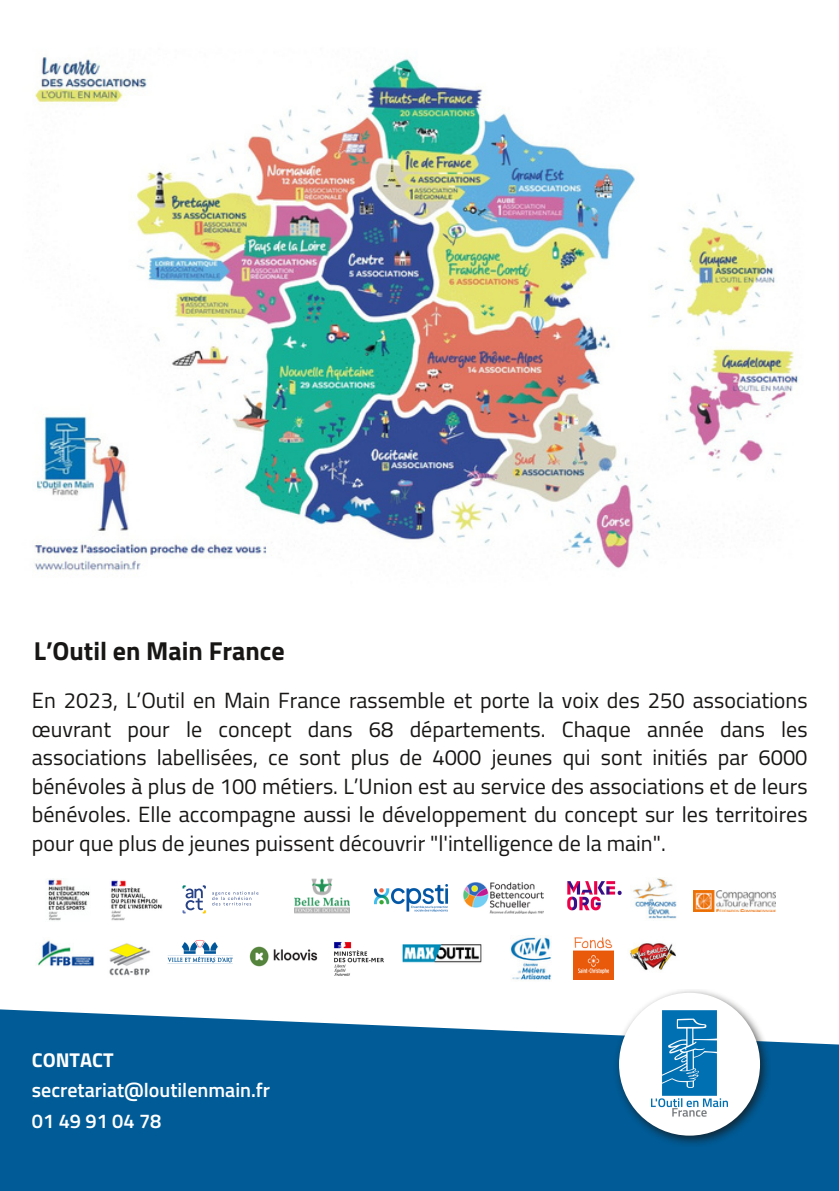
<style>
.page{position:relative;width:839px;height:1191px;background:#fff}
.page>*{position:absolute;margin:0;border:0;box-sizing:border-box;transform-origin:0 0}
.t1{font:700 26px "Titillium Web";color:#171615}
.t2{font:22px/28.4px "Titillium Web";color:#171615;text-align:justify}
.t3{font:600 20px/30.8px "Titillium Web";color:#fff}
.s1{font-weight:700}
</style>
<div class="page">
<svg style="left:0;top:1009px;width:838px;height:182px;background:#14689e"></svg>
<img style="left:613px;top:990px;width:157px;height:157px">
<div style="left:619px;top:993px;width:141px;height:143px;background:#fff;border-radius:50%"></div>
<img style="left:651px;top:1011px;width:76px;height:106px">
<img style="left:34px;top:57px;width:765px;height:514px">
<img style="left:633px;top:878px;width:44px;height:41px">
<img style="left:693px;top:890px;width:82px;height:21px">
<img style="left:46px;top:878px;width:44px;height:43px">
<img style="left:463px;top:882px;width:80px;height:32px">
<img style="left:37px;top:940px;width:57px;height:27px">
<img style="left:510px;top:936px;width:42px;height:45px">
<img style="left:402px;top:944px;width:80px;height:19px">
<img style="left:109px;top:943px;width:42px;height:33px">
<img style="left:573px;top:937px;width:41px;height:42px">
<img style="left:334px;top:942px;width:50px;height:34px">
<img style="left:249px;top:947px;width:68px;height:19px">
<img style="left:167px;top:940px;width:66px;height:24px">
<img style="left:630px;top:943px;width:46px;height:28px">
<img style="left:294px;top:878px;width:56px;height:36px">
<img style="left:374px;top:885px;width:73px;height:27px">
<svg style="left:182px;top:885px;width:24px;height:29px"></svg>
<svg style="left:212px;top:891px;width:46px;height:14px"></svg>
<img style="left:111px;top:880px;width:51px;height:41px">
<img style="left:567px;top:881px;width:54px;height:30px">
<p class="t1" style="left:34px;top:630px;width:252px">L’Outil en Main France</p>
<p class="t2" style="left:32px;top:686px;width:777px">En 2023, L’Outil en Main France rassemble et porte la voix des 250 associations œuvrant pour le concept dans 68 départements. Chaque année dans les associations labellisées, ce sont plus de 4000 jeunes qui sont initiés par 6000 bénévoles à plus de 100 métiers. L’Union est au service des associations et de leurs bénévoles. Elle accompagne aussi le développement du concept sur les territoires pour que plus de jeunes puissent découvrir "l'intelligence de la main".</p>
<p class="t3" style="left:32px;top:1044px;width:240px"><span class="s1">CONTACT </span>secretariat@loutilenmain.fr<br>01 49 91 04 78</p>
</div>
